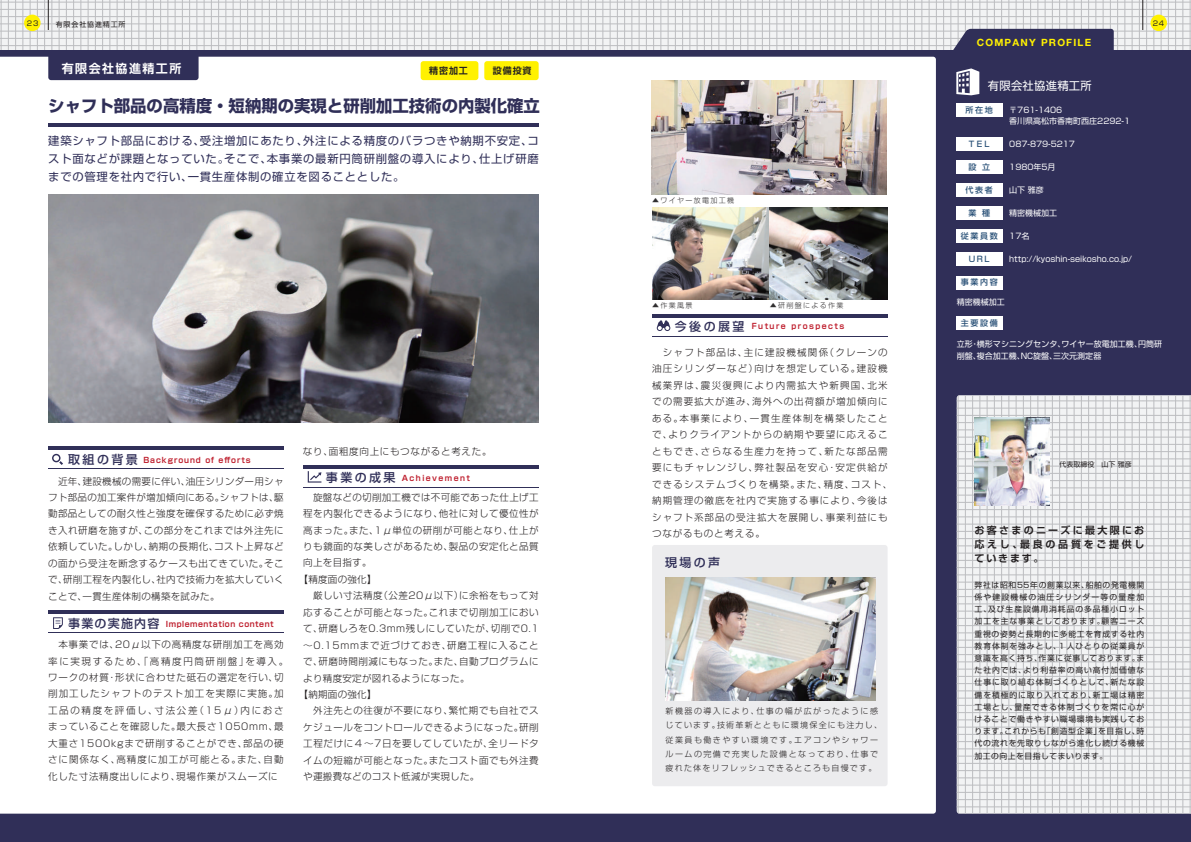
<style>
.page{position:relative;width:1191px;height:842px;background:#fff}
.page>*{position:absolute;margin:0;border:0;box-sizing:border-box;transform-origin:0 0}
.t1{font:700 16.4px "Shin Go Pro";color:#302f58}
.t2{font:700 12px "Shin Go Pro De";letter-spacing:.12em;color:#fff}
.t3{font:500 12px "Shin Go Pro";color:#302f58}
.t4{font:11.3px/18px "Shin Go Pro";letter-spacing:.065em;color:#302f58;text-align:justify}
.t5{font:11.3px "Shin Go Pro";letter-spacing:.02em;color:#fff}
.t6{font:700 10px/14.2px "Shin Go Pro De";letter-spacing:.23em;color:#231f20;text-align:justify}
.t7{font:700 10px "Helvetica Neue LT Std";letter-spacing:.12em;color:#fff101}
.t8{font:300 9.5px/16.4px "Shin Go Pro";letter-spacing:.075em;color:#231f20;text-align:justify}
.t9{font:300 9.5px/16.4px "Shin Go Pro";letter-spacing:.125em;color:#231f20}
.t10{font:300 9.5px "Shin Go Pro";letter-spacing:.055em;color:#231f20}
.t11{font:300 9.5px "Shin Go Pro";letter-spacing:.05em;color:#231f20}
.t12{font:300 9.5px "Shin Go Pro";letter-spacing:.03em;color:#231f20}
.t13{font:300 9.5px "Shin Go Pro";letter-spacing:.035em;color:#231f20}
.t14{font:700 9px "Shin Go Pro De";letter-spacing:.1em;color:#231f20}
.t15{font:8px/11px "Shin Go Pro";color:#fff}
.t16{font:300 8px/14.2px "Shin Go Pro";letter-spacing:.185em;color:#231f20}
.t17{font:500 8px "Shin Go Pro";letter-spacing:.2em;color:#264e75}
.t18{font:7.8px/12.2px "Shin Go Pro";letter-spacing:.085em;color:#231f20;text-align:justify}
.t19{font:700 7.8px "Shin Go Pro De";letter-spacing:.19em;color:#be1d2c}
.t20{font:700 7.8px "Shin Go Pro De";letter-spacing:.07em;color:#be1d2c}
.t21{font:700 7.8px "Shin Go Pro De";letter-spacing:.12em;color:#be1d2c}
.t22{font:300 7px "Shin Go Pro";letter-spacing:.19em;color:#312f30}
.t23{font:7px "Shin Go Pro";letter-spacing:.12em;color:#231f20}
.t24{font:7px "Shin Go Pro";color:#231f20}
.s1{font-family:"Shin Go Pro";font-weight:500;font-size:12px;color:#302f58}
</style>
<div class="page">
<svg style="left:0;top:0;width:1191px;height:50px;fill:#f2f3f4"></svg>
<div style="left:0;top:50px;width:1191px;height:792px;background:#302f58"></div>
<svg style="left:956px;top:395px;width:235px;height:419px;background:#e2e3e5"></svg>
<div style="left:0;top:57px;width:936px;height:757px;background:#fff"></div>
<div style="left:24px;top:15px;width:17px;height:16px;background:#fff101;border-radius:50%"></div>
<div style="left:1150px;top:15px;width:17px;height:16px;background:#fff101;border-radius:50%"></div>
<hr style="left:48px;top:446px;width:235px;height:4px;background:#302f58">
<hr style="left:48px;top:468px;width:235px;height:1px;background:#302f58">
<hr style="left:303px;top:465px;width:236px;height:3px;background:#302f58">
<hr style="left:303px;top:487px;width:236px;height:1px;background:#302f58">
<svg style="left:308px;top:471px;width:13px;height:12px"></svg>
<div style="left:956px;top:103px;width:46px;height:14px;background:#fff"></div>
<div style="left:956px;top:137px;width:46px;height:14px;background:#fff"></div>
<div style="left:956px;top:160px;width:46px;height:14px;background:#fff"></div>
<div style="left:956px;top:183px;width:46px;height:14px;background:#fff"></div>
<div style="left:956px;top:206px;width:46px;height:14px;background:#fff"></div>
<div style="left:956px;top:229px;width:46px;height:14px;background:#fff"></div>
<div style="left:956px;top:253px;width:46px;height:13px;background:#fff"></div>
<div style="left:956px;top:276px;width:46px;height:13px;background:#fff"></div>
<div style="left:956px;top:317px;width:46px;height:13px;background:#fff"></div>
<hr style="left:1142px;top:0;width:1px;height:30px;background:#231f20">
<hr style="left:48px;top:0;width:1px;height:30px;background:#231f20">
<svg style="left:52px;top:454px;width:11px;height:11px"></svg>
<hr style="left:48px;top:610px;width:235px;height:4px;background:#302f58">
<hr style="left:48px;top:632px;width:235px;height:1px;background:#302f58">
<svg style="left:53px;top:617px;width:10px;height:12px"></svg>
<hr style="left:652px;top:314px;width:235px;height:3px;background:#302f58">
<hr style="left:652px;top:336px;width:235px;height:1px;background:#302f58">
<svg style="left:656px;top:320px;width:14px;height:11px"></svg>
<div style="left:652px;top:545px;width:235px;height:241px;background:#ececee;border-radius:3px"></div>
<img style="left:974px;top:418px;width:75px;height:87px">
<svg style="left:48px;top:56px;width:150px;height:24px"></svg>
<hr style="left:48px;top:123px;width:490px;height:4px;background:#302f58">
<svg style="left:944px;top:29px;width:169px;height:66px"></svg>
<img style="left:48px;top:195px;width:490px;height:227px">
<img style="left:651px;top:80px;width:235px;height:114px">
<img style="left:665px;top:577px;width:210px;height:123px">
<img style="left:652px;top:207px;width:235px;height:93px">
<div style="left:420px;top:61px;width:58px;height:19px;background:#fff101;border-radius:3px"></div>
<div style="left:484px;top:61px;width:54px;height:19px;background:#fff101;border-radius:3px"></div>
<p class="t23" style="left:27px;top:17px;width:13px">23</p>
<p class="t23" style="left:56px;top:19px;width:71px">有限会社協進精工所</p>
<p class="t23" style="left:1152px;top:17px;width:13px">24</p>
<p class="t2" style="left:62px;top:58px;width:121px">有限会社協進精工所</p>
<p class="t14" style="left:429px;top:63px;width:40px">精密加工</p>
<p class="t14" style="left:493px;top:63px;width:40px">設備投資</p>
<h1 class="t1" style="left:48px;top:92px;width:493px">シャフト部品の高精度・短納期の実現と研削加工技術の内製化確立</h1>
<p class="t4" style="left:48px;top:131px;width:492px">建築シャフト部品における、受注増加にあたり、外注による精度のバラつきや納期不安定、コスト面などが課題となっていた。そこで、本事業の最新円筒研削盤の導入により、仕上げ研磨までの管理を社内で行い、一貫生産体制の確立を図ることとした。</p>
<p class="t21" style="left:68px;top:453px;width:184px"><span class="s1">取組の背景</span> Background of efforts</p>
<p class="t8" style="left:48px;top:471px;width:237px">　近年、建設機械の需要に伴い、油圧シリンダー用シャフト部品の加工案件が増加傾向にある。シャフトは、駆動部品としての耐久性と強度を確保するために必ず焼き入れ研磨を施すが、この部分をこれまでは外注先に依頼していた。しかし、納期の長期化、コスト上昇などの面から受注を断念するケースも出てきていた。そこで、研削工程を内製化し、社内で技術力を拡大していくことで、一貫生産体制の構築を試みた。</p>
<p class="t20" style="left:68px;top:617px;width:207px"><span class="s1">事業の実施内容</span> Implementation content</p>
<p class="t8" style="left:48px;top:635px;width:241px;text-align:left">　本事業では、20μ以下の高精度な研削加工を高効率に実現するため、「高精度円筒研削盤」を導入。ワークの材質・形状に合わせた砥石の選定を行い、切削加工したシャフトのテスト加工を実際に実施。加工品の精度を評価し、寸法公差（15μ）内におさまっていることを確認した。最大長さ1050mm、最大重さ1500kgまで研削することができ、部品の硬さに関係なく、高精度に加工が可能とる。また、自動化した寸法精度出しにより、現場作業がスムーズに</p>
<p class="t8" style="left:303px;top:442px;width:190px">なり、面粗度向上にもつながると考えた。</p>
<p class="t19" style="left:326px;top:471px;width:146px"><span class="s1">事業の成果</span> Achievement</p>
<p class="t13" style="left:303px;top:489px;width:237px">　旋盤などの切削加工機では不可能であった仕上げ工</p>
<p class="t10" style="left:303px;top:506px;width:237px">程を内製化できるようになり、他社に対して優位性が</p>
<p class="t8" style="left:303px;top:521px;width:237px">高まった。また、1μ単位の研削が可能となり、仕上が</p>
<p class="t10" style="left:303px;top:539px;width:237px">りも鏡面的な美しさがあるため、製品の安定化と品質</p>
<p class="t8" style="left:303px;top:553px;width:70px">向上を目指す。</p>
<p class="t8" style="left:298px;top:570px;width:80px">【精度面の強化】</p>
<p class="t11" style="left:303px;top:588px;width:237px">　厳しい寸法精度（公差20μ以下）に余裕をもって対</p>
<p class="t10" style="left:303px;top:604px;width:237px">応することが可能となった。これまで切削加工におい</p>
<p class="t11" style="left:303px;top:621px;width:237px">て、研磨しろを0.3mm残しにしていたが、切削で0.1</p>
<p class="t8" style="left:303px;top:636px;width:237px">～0.15mmまで近づけておき、研磨工程に入ること</p>
<p class="t10" style="left:303px;top:654px;width:237px">で、研磨時間削減にもなった。また、自動プログラムに</p>
<p class="t12" style="left:303px;top:670px;width:168px">より精度安定が図れるようになった。</p>
<p class="t8" style="left:298px;top:685px;width:80px">【納期面の強化】</p>
<p class="t10" style="left:303px;top:703px;width:237px">　外注先との往復が不要になり、繁忙期でも自社でス</p>
<p class="t10" style="left:303px;top:719px;width:237px">ケジュールをコントロールできるようになった。研削</p>
<p class="t8" style="left:303px;top:734px;width:237px">工程だけに４～7日を要してしていたが、全リードタ</p>
<p class="t10" style="left:303px;top:752px;width:237px">イムの短縮が可能となった。またコスト面でも外注費</p>
<p class="t12" style="left:303px;top:769px;width:178px">や運搬費などのコスト低減が実現した。</p>
<p class="t22" style="left:652px;top:194px;width:83px">▲ワイヤー放電加工機</p>
<p class="t22" style="left:652px;top:300px;width:42px">▲作業風景</p>
<p class="t22" style="left:770px;top:300px;width:75px">▲研削盤による作業</p>
<p class="t19" style="left:675px;top:320px;width:171px"><span class="s1">今後の展望</span> Future prospects</p>
<p class="t9" style="left:652px;top:343px;width:241px">　シャフト部品は、主に建設機械関係（クレーンの油圧シリンダーなど）向けを想定している。建設機械業界は、震災復興により内需拡大や新興国、北米での需要拡大が進み、海外への出荷額が増加傾向にある。本事業により、一貫生産体制を構築したことで、よりクライアントからの納期や要望に応えることもでき、さらなる生産力を持って、新たな部品需要にもチャレンジし、弊社製品を安心・安定供給ができるシステムづくりを構築。また、精度、コスト、納期管理の徹底を社内で実施する事により、今後はシャフト系部品の受注拡大を展開し、事業利益にもつながるものと考える。</p>
<p class="t3" style="left:665px;top:552px;width:57px">現場の声</p>
<p class="t16" style="left:665px;top:703px;width:218px">新機器の導入により、仕事の幅が広がったように感じています。技術革新とともに環境保全にも注力し、従業員も働きやすい環境です。エアコンやシャワールームの完備で充実した設備となっており、仕事で疲れた体をリフレッシュできるところも自慢です。</p>
<p class="t7" style="left:976px;top:36px;width:116px">COMPANY PROFILE</p>
<p class="t5" style="left:988px;top:76px;width:105px">有限会社協進精工所</p>
<p class="t17" style="left:965px;top:104px;width:29px">所在地</p>
<p class="t17" style="left:968px;top:138px;width:22px">TEL</p>
<p class="t17" style="left:968px;top:161px;width:23px">設 立</p>
<p class="t17" style="left:965px;top:184px;width:29px">代表者</p>
<p class="t17" style="left:968px;top:207px;width:23px">業 種</p>
<p class="t17" style="left:960px;top:230px;width:38px">従業員数</p>
<p class="t17" style="left:968px;top:253px;width:22px">URL</p>
<p class="t17" style="left:960px;top:276px;width:38px">事業内容</p>
<p class="t17" style="left:960px;top:317px;width:38px">主要設備</p>
<p class="t15" style="left:1009px;top:104px;width:122px">〒761-1406<br>香川県高松市香南町西庄2292-1</p>
<p class="t15" style="left:1009px;top:138px;width:67px">087-879-5217</p>
<p class="t15" style="left:1009px;top:161px;width:48px">1980年5月</p>
<p class="t15" style="left:1009px;top:184px;width:36px">山下 雅彦</p>
<p class="t15" style="left:1009px;top:207px;width:49px">精密機械加工</p>
<p class="t15" style="left:1009px;top:230px;width:22px">17名</p>
<p class="t15" style="left:1009px;top:253px;width:124px">http://kyoshin-seikosho.co.jp/</p>
<p class="t15" style="left:956px;top:296px;width:49px">精密機械加工</p>
<p class="t15" style="left:956px;top:337px;width:207px;line-height:12px">立形・横形マシニングセンタ、ワイヤー放電加工機、円筒研削盤、複合加工機、NC旋盤、三次元測定器</p>
<p class="t24" style="left:1059px;top:459px;width:74px">代表取締役　山下 雅彦</p>
<p class="t6" style="left:974px;top:522px;width:171px">お客さまのニーズに最大限にお応えし、最良の品質をご提供していきます。</p>
<p class="t18" style="left:974px;top:578px;width:171px">弊社は昭和55年の創業以来、船舶の発電機関係や建設機械の油圧シリンダー等の量産加工、及び生産設備用消耗品の多品種小ロット加工を主な事業としております。顧客ニーズ重視の姿勢と長期的に多能工を育成する社内教育体制を強みとし、１人ひとりの従業員が意識を高く持ち、作業に従事しております。また社内では、より利益率の高い高付加価値な仕事に取り組む体制づくりとして、新たな設備を積極的に取り入れており、新工場は精密工場とし、量産できる体制づくりを常に心がけることで働きやすい職場環境も実践しております。これからも「創造型企業」を目指し、時代の流れを先取りしながら進化し続ける機械加工の向上を目指してまいります。</p>
</div>
